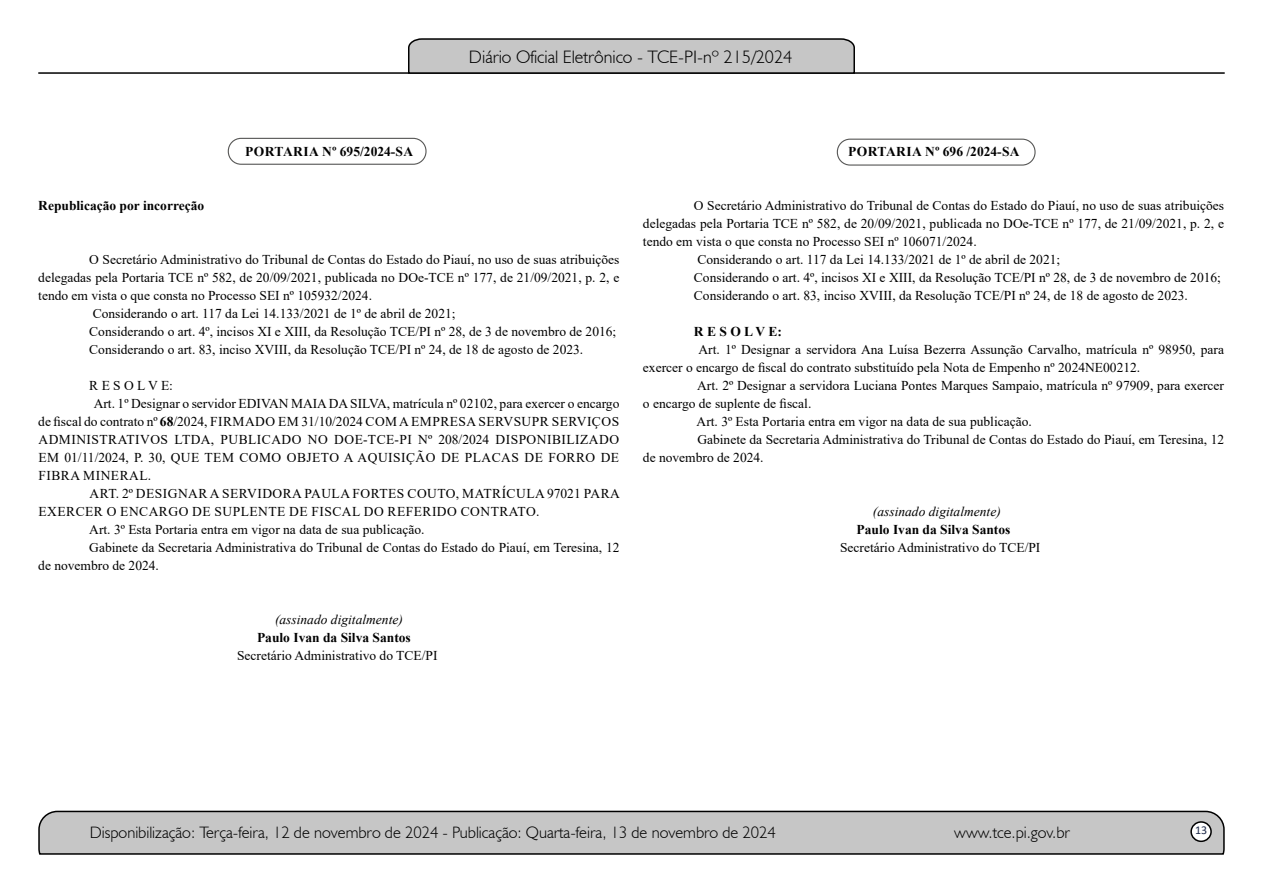
<style>
.page{position:relative;width:1263px;height:893px;background:#fff}
.page>*{position:absolute;margin:0;border:0;box-sizing:border-box;transform-origin:0 0}
.t1{font:300 18px "Humanist 521 BT";color:#000}
.t2{font:300 16.5px "Humanist 521 BT";color:#000}
.t3{font:13.5px "Times New Roman";color:#000}
.t4{font:13.5px "Times New Roman";letter-spacing:.035em;color:#000}
.t5{font:700 13.5px "Times New Roman";color:#000}
.t6{font:italic 13.5px "Times New Roman";color:#000}
.t7{font:12px "Calibri";color:#212d4c}
.s1{font-weight:700}
</style>
<div class="page">
<svg style="left:38px;top:810px;width:1187px;height:45px;background:#b9b9b9"></svg>
<div style="left:1191px;top:822px;width:20px;height:19px;background:#fff;border-radius:50%"></div>
<div style="left:1190px;top:821px;width:22px;height:21px;border:2px solid #000;border-radius:50%"></div>
<hr style="left:38px;top:72px;width:1187px;height:2px;background:#000">
<svg style="left:407px;top:38px;width:449px;height:36px;background:#b4b4b4"></svg>
<div style="left:837px;top:139px;width:198px;height:27px;border:1px solid #575756;border-radius:13px"></div>
<div style="left:228px;top:138px;width:199px;height:27px;border:1px solid #575756;border-radius:13px"></div>
<p class="t5" style="left:245px;top:142px;width:170px">PORTARIA Nº 695/2024-SA</p>
<h1 class="t1" style="left:469px;top:46px;width:325px">Diário Oficial Eletrônico - TCE-PI-nº 215/2024</h1>
<p class="t5" style="left:848px;top:142px;width:173px">PORTARIA Nº 696 /2024-SA</p>
<p class="t5" style="left:38px;top:196px;width:167px">Republicação por incorreção</p>
<p class="t3" style="left:89px;top:250px;width:532px">O Secretário Administrativo do Tribunal de Contas do Estado do Piauí, no uso de suas atribuições</p>
<p class="t3" style="left:38px;top:268px;width:583px">delegadas pela Portaria TCE nº 582, de 20/09/2021, publicada no DOe-TCE nº 177, de 21/09/2021, p. 2, e</p>
<p class="t3" style="left:38px;top:286px;width:335px">tendo em vista o que consta no Processo SEI nº 105932/2024.</p>
<p class="t3" style="left:93px;top:304px;width:364px">Considerando o art. 117 da Lei 14.133/2021 de 1º de abril de 2021;</p>
<p class="t3" style="left:89px;top:322px;width:529px">Considerando o art. 4º, incisos XI e XIII, da Resolução TCE/PI nº 28, de 3 de novembro de 2016;</p>
<p class="t3" style="left:89px;top:340px;width:495px">Considerando o art. 83, inciso XVIII, da Resolução TCE/PI nº 24, de 18 de agosto de 2023.</p>
<p class="t3" style="left:89px;top:376px;width:85px">R E S O L V E:</p>
<p class="t3" style="left:94px;top:394px;width:527px">Art. 1º Designar o servidor EDIVAN MAIA DA SILVA, matrícula nº 02102, para exercer o encargo</p>
<p class="t4" style="left:38px;top:412px;width:582px">de fiscal do contrato nº <span class="s1">68</span>/2024, FIRMADO EM 31/10/2024 COM A EMPRESA SERVSUPR SERVIÇOS</p>
<p class="t4" style="left:39px;top:430px;width:582px">ADMINISTRATIVOS LTDA, PUBLICADO NO DOE-TCE-PI Nº 208/2024 DISPONIBILIZADO</p>
<p class="t4" style="left:39px;top:448px;width:582px">EM 01/11/2024, P. 30, QUE TEM COMO OBJETO A AQUISIÇÃO DE PLACAS DE FORRO DE</p>
<p class="t4" style="left:39px;top:466px;width:114px">FIBRA MINERAL.</p>
<p class="t4" style="left:90px;top:484px;width:532px">ART. 2º DESIGNAR A SERVIDORA PAULA FORTES COUTO, MATRÍCULA 97021 PARA</p>
<p class="t4" style="left:39px;top:502px;width:502px">EXERCER O ENCARGO DE SUPLENTE DE FISCAL DO REFERIDO CONTRATO.</p>
<p class="t3" style="left:89px;top:520px;width:337px">Art. 3º Esta Portaria entra em vigor na data de sua publicação.</p>
<p class="t3" style="left:89px;top:538px;width:532px">Gabinete da Secretaria Administrativa do Tribunal de Contas do Estado do Piauí, em Teresina, 12</p>
<p class="t3" style="left:38px;top:556px;width:122px">de novembro de 2024.</p>
<p class="t6" style="left:275px;top:610px;width:129px">(assinado digitalmente)</p>
<p class="t5" style="left:257px;top:628px;width:155px">Paulo Ivan da Silva Santos</p>
<p class="t3" style="left:237px;top:646px;width:202px">Secretário Administrativo do TCE/PI</p>
<p class="t3" style="left:694px;top:196px;width:532px">O Secretário Administrativo do Tribunal de Contas do Estado do Piauí, no uso de suas atribuições</p>
<p class="t3" style="left:643px;top:214px;width:583px">delegadas pela Portaria TCE nº 582, de 20/09/2021, publicada no DOe-TCE nº 177, de 21/09/2021, p. 2, e</p>
<p class="t3" style="left:643px;top:232px;width:335px">tendo em vista o que consta no Processo SEI nº 106071/2024.</p>
<p class="t3" style="left:697px;top:250px;width:364px">Considerando o art. 117 da Lei 14.133/2021 de 1º de abril de 2021;</p>
<p class="t3" style="left:694px;top:268px;width:529px">Considerando o art. 4º, incisos XI e XIII, da Resolução TCE/PI nº 28, de 3 de novembro de 2016;</p>
<p class="t3" style="left:694px;top:286px;width:495px">Considerando o art. 83, inciso XVIII, da Resolução TCE/PI nº 24, de 18 de agosto de 2023.</p>
<p class="t5" style="left:694px;top:322px;width:90px">R E S O L V E:</p>
<p class="t3" style="left:698px;top:340px;width:527px">Art. 1º Designar a servidora Ana Luísa Bezerra Assunção Carvalho, matrícula nº 98950, para</p>
<p class="t3" style="left:643px;top:358px;width:499px">exercer o encargo de fiscal do contrato substituído pela Nota de Empenho nº 2024NE00212.</p>
<p class="t3" style="left:697px;top:376px;width:528px">Art. 2º Designar a servidora Luciana Pontes Marques Sampaio, matrícula nº 97909, para exercer</p>
<p class="t3" style="left:643px;top:394px;width:170px">o encargo de suplente de fiscal.</p>
<p class="t3" style="left:697px;top:412px;width:337px">Art. 3º Esta Portaria entra em vigor na data de sua publicação.</p>
<p class="t3" style="left:697px;top:430px;width:528px">Gabinete da Secretaria Administrativa do Tribunal de Contas do Estado do Piauí, em Teresina, 12</p>
<p class="t3" style="left:643px;top:448px;width:122px">de novembro de 2024.</p>
<p class="t6" style="left:873px;top:502px;width:129px">(assinado digitalmente)</p>
<p class="t5" style="left:857px;top:520px;width:155px">Paulo Ivan da Silva Santos</p>
<p class="t3" style="left:840px;top:538px;width:202px">Secretário Administrativo do TCE/PI</p>
<p class="t2" style="left:90px;top:822px;width:688px">Disponibilização: Terça-feira, 12 de novembro de 2024 - Publicação: Quarta-feira, 13 de novembro de 2024</p>
<p class="t2" style="left:954px;top:822px;width:117px">www.tce.pi.gov.br</p>
<p class="t7" style="left:1195px;top:821px;width:14px">13</p>
</div>
